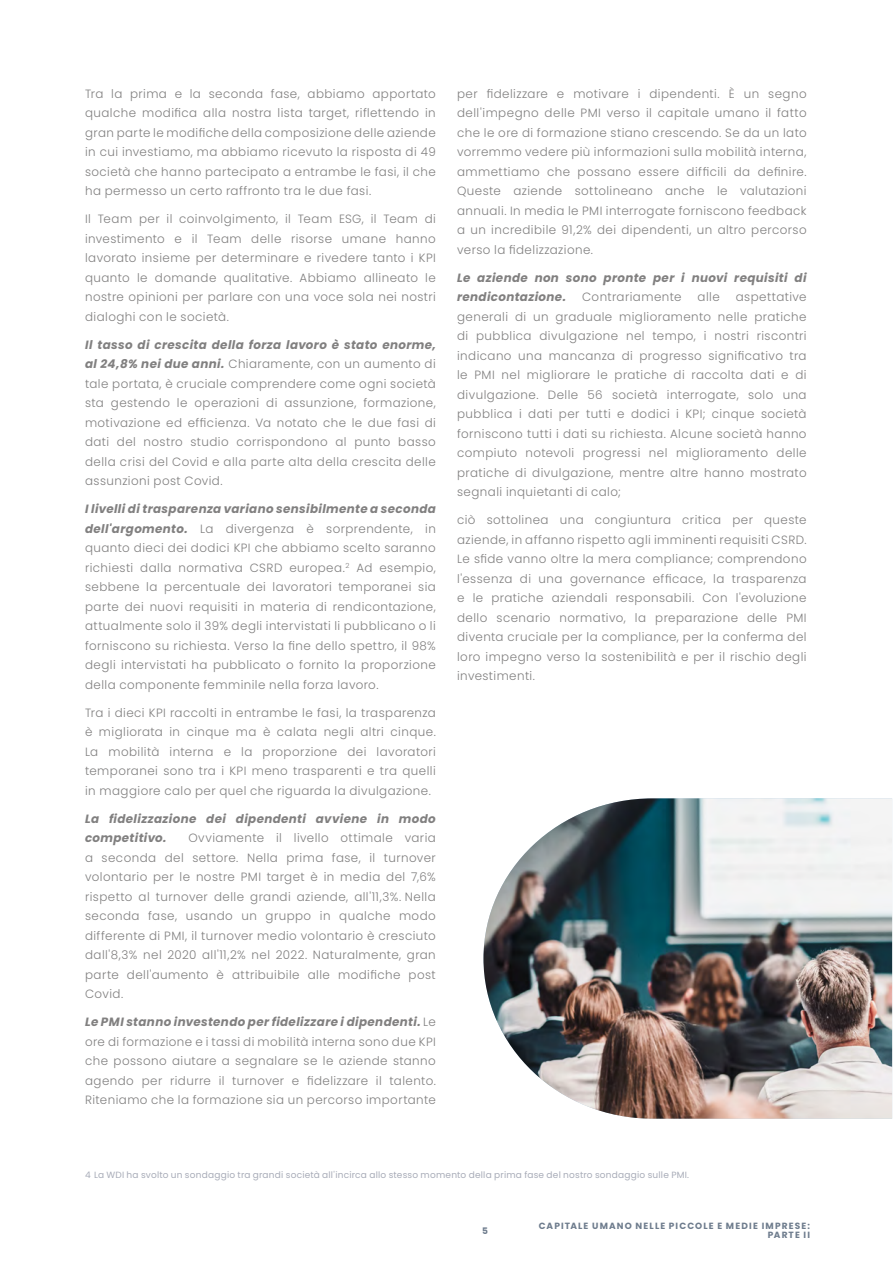
<style>
.page{position:relative;width:893px;height:1263px;background:#fff}
.page>*{position:absolute;margin:0;border:0;box-sizing:border-box;transform-origin:0 0}
.t1{font:300 12px/19.5px "Poppins";letter-spacing:.035em;color:#818080;text-align:justify}
.t2{font:italic 700 12px/19.5px "Poppins";letter-spacing:.03em;color:#818080}
.t3{font:9px "Poppins";letter-spacing:.025em;color:#a8acb8}
.t4{font:700 9px/9px "Poppins";letter-spacing:.12em;color:#6e7c8d;text-align:right}
.s1{font-weight:700;font-style:italic}
</style>
<div class="page">
<img style="left:483px;top:798px;width:409px;height:321px">
<p class="t1" style="left:85px;top:84px;width:352px">Tra la prima e la seconda fase, abbiamo apportato qualche modifica alla nostra lista target, riflettendo in gran parte le modifiche della composizione delle aziende in cui investiamo, ma abbiamo ricevuto la risposta di 49 società che hanno partecipato a entrambe le fasi, il che ha permesso un certo raffronto tra le due fasi.</p>
<p class="t1" style="left:85px;top:209px;width:352px">Il Team per il coinvolgimento, il Team ESG, il Team di investimento e il Team delle risorse umane hanno lavorato insieme per determinare e rivedere tanto i KPI quanto le domande qualitative. Abbiamo allineato le nostre opinioni per parlare con una voce sola nei nostri dialoghi con le società.</p>
<p class="t1" style="left:85px;top:335px;width:352px"><span class="s1">Il tasso di crescita della forza lavoro è stato enorme, al 24,8% nei due anni.</span> Chiaramente, con un aumento di tale portata, è cruciale comprendere come ogni società sta gestendo le operazioni di assunzione, formazione, motivazione ed efficienza. Va notato che le due fasi di dati del nostro studio corrispondono al punto basso della crisi del Covid e alla parte alta della crescita delle assunzioni post Covid.</p>
<p class="t1" style="left:85px;top:499px;width:352px"><span class="s1">I livelli di trasparenza variano sensibilmente a seconda dell'argomento.</span> La divergenza è sorprendente, in quanto dieci dei dodici KPI che abbiamo scelto saranno richiesti dalla normativa CSRD europea.<sup>2</sup> Ad esempio, sebbene la percentuale dei lavoratori temporanei sia parte dei nuovi requisiti in materia di rendicontazione, attualmente solo il 39% degli intervistati li pubblicano o li forniscono su richiesta. Verso la fine dello spettro, il 98% degli intervistati ha pubblicato o fornito la proporzione della componente femminile nella forza lavoro.</p>
<p class="t1" style="left:85px;top:703px;width:352px">Tra i dieci KPI raccolti in entrambe le fasi, la trasparenza è migliorata in cinque ma è calata negli altri cinque.<br>La mobilità interna e la proporzione dei lavoratori temporanei sono tra i KPI meno trasparenti e tra quelli in maggiore calo per quel che riguarda la divulgazione.</p>
<p class="t2" style="left:85px;top:809px;width:352px">La fidelizzazione dei dipendenti avviene in modo competitivo.</p>
<p class="t1" style="left:85px;top:828px;width:352px;text-indent:103px">Ovviamente il livello ottimale varia a seconda del settore. Nella prima fase, il turnover volontario per le nostre PMI target è in media del 7,6% rispetto al turnover delle grandi aziende, all'11,3%. Nella seconda fase, usando un gruppo in qualche modo differente di PMI, il turnover medio volontario è cresciuto dall'8,3% nel 2020 all'11,2% nel 2022. Naturalmente, gran parte dell'aumento è attribuibile alle modifiche post Covid.</p>
<p class="t1" style="left:85px;top:1012px;width:352px"><span class="s1">Le PMI stanno investendo per fidelizzare i dipendenti.</span> Le ore di formazione e i tassi di mobilità interna sono due KPI che possono aiutare a segnalare se le aziende stanno agendo per ridurre il turnover e fidelizzare il talento.<br>Riteniamo che la formazione sia un percorso importante</p>
<p class="t1" style="left:457px;top:84px;width:351px">per fidelizzare e motivare i dipendenti. È un segno dell'impegno delle PMI verso il capitale umano il fatto che le ore di formazione stiano crescendo. Se da un lato vorremmo vedere più informazioni sulla mobilità interna, ammettiamo che possano essere difficili da definire.<br>Queste aziende sottolineano anche le valutazioni annuali. In media le PMI interrogate forniscono feedback a un incredibile 91,2% dei dipendenti, un altro percorso verso la fidelizzazione.</p>
<p class="t2" style="left:457px;top:268px;width:351px">Le aziende non sono pronte per i nuovi requisiti di rendicontazione.</p>
<p class="t1" style="left:457px;top:287px;width:351px;text-indent:279px">aspettative generali di un graduale miglioramento nelle pratiche di pubblica divulgazione nel tempo, i nostri riscontri indicano una mancanza di progresso significativo tra le PMI nel migliorare le pratiche di raccolta dati e di divulgazione. Delle 56 società interrogate, solo una pubblica i dati per tutti e dodici i KPI; cinque società forniscono tutti i dati su richiesta. Alcune società hanno compiuto notevoli progressi nel miglioramento delle pratiche di divulgazione, mentre altre hanno mostrato segnali inquietanti di calo;</p>
<p class="t1" style="left:457px;top:510px;width:351px">ciò sottolinea una congiuntura critica per queste aziende, in affanno rispetto agli imminenti requisiti CSRD.<br>Le sfide vanno oltre la mera compliance; comprendono l'essenza di una governance efficace, la trasparenza e le pratiche aziendali responsabili. Con l'evoluzione dello scenario normativo, la preparazione delle PMI diventa cruciale per la compliance, per la conferma del loro impegno verso la sostenibilità e per il rischio degli investimenti.</p>
<p class="t1" style="left:582px;top:287px;width:101px">Contrariamente</p>
<p class="t1" style="left:698px;top:287px;width:24px">alle</p>
<p class="t3" style="left:85px;top:1169px;width:606px">4 La WDI ha svolto un sondaggio tra grandi società all'incirca allo stesso momento della prima fase del nostro sondaggio sulle PMI.</p>
<p class="t4" style="left:482px;top:1226px;width:7px">5</p>
<p class="t4" style="left:539px;top:1221px;width:273px">CAPITALE UMANO NELLE PICCOLE E MEDIE IMPRESE:<br>PARTE II</p>
</div>
